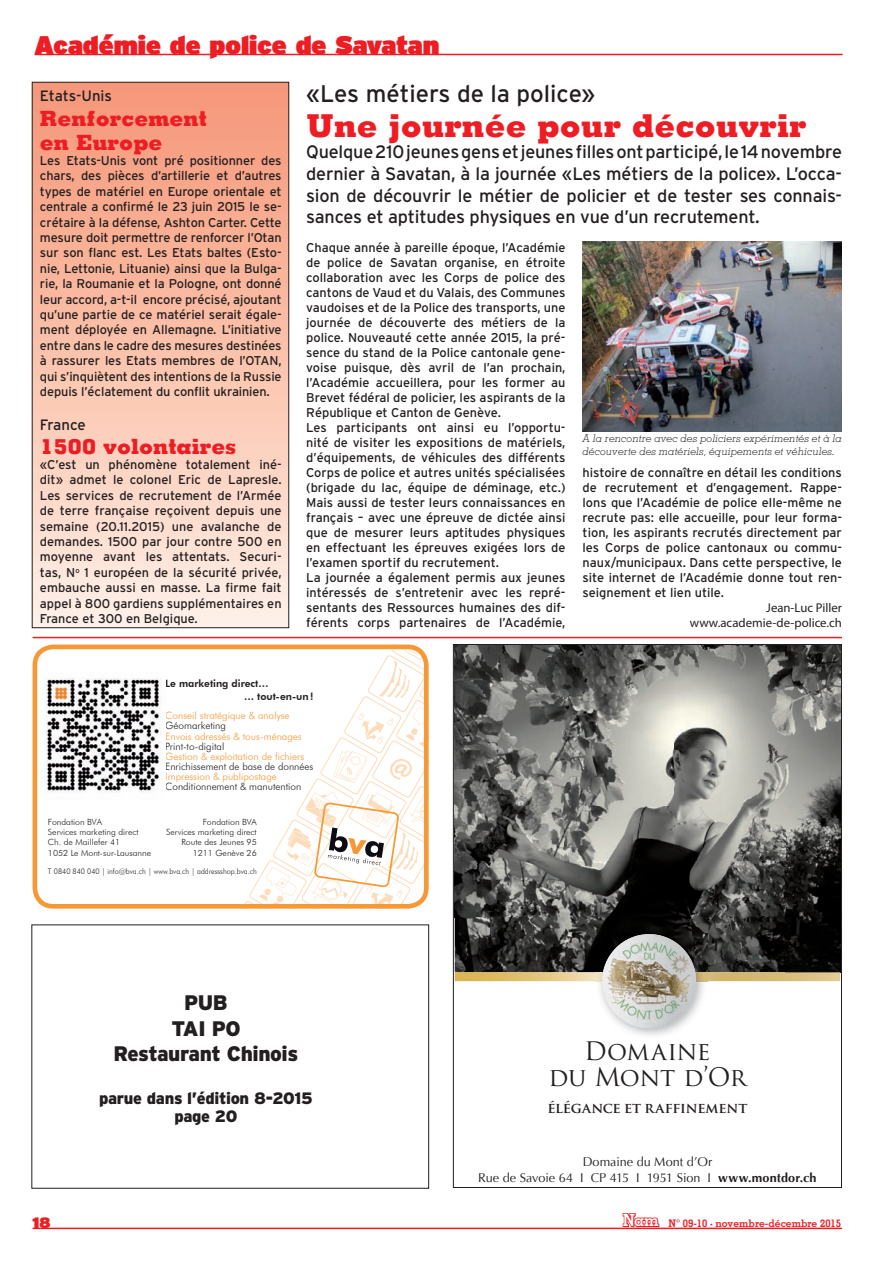
<style>
.page{position:relative;width:893px;height:1263px;background:#fff}
.page>*{position:absolute;margin:0;border:0;box-sizing:border-box;transform-origin:0 0}
.t1{font:800 31.5px "Memphis";color:#ee1d23}
.t2{font:900 25.5px "Interstate";color:#ee1d23}
.t3{font:24.9px/26.7px "Trajan Pro";letter-spacing:-.015em;color:#231f20;text-align:center}
.t4{font:24px "Interstate";color:#231f20}
.t5{font:800 21px/24.2px "Memphis";color:#ee1d23}
.t6{font:900 21px/25.2px "Interstate";letter-spacing:-.02em;color:#231f20;text-align:center}
.t7{font:18px/21.6px "Interstate";letter-spacing:-.01em;color:#231f20;text-align:justify}
.t8{font:900 16.5px/18px "Interstate";letter-spacing:-.02em;color:#231f20;text-align:center}
.t9{font:15px "Interstate";letter-spacing:-.005em;color:#231f20}
.t10{font:900 15px "Interstate";color:#ee1d23}
.t11{font:700 14.25px "Trajan Pro";letter-spacing:-.015em;color:#231f20}
.t12{font:12.75px/15px "Interstate";color:#231f20;text-align:justify}
.t13{font:12.75px/15px "Myriad Pro";color:#231f20;text-align:right}
.t14{font:12.6px/15.1px "Optima";letter-spacing:-.005em;color:#231f20;text-align:center}
.t15{font:italic 300 10.5px/12.6px "Memphis";color:#231f20}
.t16{font:700 10.5px "Memphis";color:#ee1d23}
.t17{font:300 10.05px "Futura BT";color:#f79836}
.t18{font:300 10.05px "Futura BT";color:#231f20}
.t19{font:800 10.05px/12.1px "Futura BT";color:#231f20}
.t20{font:300 8.55px/10.2px "Futura BT";color:#231f20}
.t21{font:300 7.8px "Futura BT";color:#231f20;scale:.93 1}
.s1{font-weight:700}
.s2{font-size:16.95px;color:#fff}
.s3{font-size:16.5px;color:#fff}
</style>
<div class="page">
<hr style="left:33px;top:1227px;width:809px;height:2px;background:#ee1d23">
<svg style="left:622px;top:1213px;width:38px;height:15px"></svg>
<hr style="left:35px;top:54px;width:808px;height:1px;background:#ee1d23">
<hr style="left:33px;top:637px;width:809px;height:1px;background:#ee1d23">
<svg style="left:455px;top:646px;width:385px;height:390px;background:#7e7d79"></svg>
<img style="left:46px;top:678px;width:116px;height:115px">
<div style="left:33px;top:645px;width:396px;height:264px;border:5px solid #f79836;border-radius:19px"></div>
<svg style="left:226px;top:645px;width:203px;height:264px"></svg>
<div style="left:32px;top:82px;width:257px;height:546px;background:linear-gradient(to bottom,#f69676,#fef0e6)"></div>
<div style="left:32px;top:82px;width:257px;height:546px;border:1px solid #231f20"></div>
<img style="left:583px;top:241px;width:259px;height:191px">
<h2 class="t2" style="left:35px;top:29px;width:406px">Académie de police de Savatan</h2>
<p class="t9" style="left:40px;top:88px;width:74px">Etats-Unis</p>
<h3 class="t5" style="left:40px;top:105px;width:168px">Renforcement en Europe</h3>
<p class="t12" style="left:40px;top:153px;width:243px;line-height:15.5px">Les Etats-Unis vont pré positionner des chars, des pièces d’artillerie et d’autres types de matériel en Europe orientale et centrale a confirmé le 23 juin 2015 le se&shy;crétaire à la défense, Ashton Carter. Cette mesure doit permettre de renforcer l’Otan sur son flanc est. Les Etats baltes (Esto&shy;nie, Lettonie, Lituanie) ainsi que la Bulga&shy;rie, la Roumanie et la Pologne, ont donné leur accord, a-t-il encore précisé, ajoutant qu’une partie de ce matériel serait égale&shy;ment déployée en Allemagne. L’initiative entre dans le cadre des mesures destinées à rassurer les Etats membres de l’OTAN, qui s’inquiètent des intentions de la Russie depuis l’éclatement du conflit ukrainien.</p>
<p class="t9" style="left:40px;top:416px;width:47px">France</p>
<h3 class="t5" style="left:40px;top:433px;width:198px">1500 volontaires</h3>
<p class="t12" style="left:40px;top:457px;width:243px;line-height:15.5px">«C’est un phénomène totalement iné&shy;dit» admet le colonel Eric de Lapresle.<br>Les services de recrutement de l’Armée de terre française reçoivent depuis une semaine (20.11.2015) une avalanche de demandes. 1500 par jour contre 500 en moyenne avant les attentats. Securi&shy;tas, N<sup>o</sup> 1 européen de la sécurité privée, embauche aussi en masse. La firme fait appel à 800 gardiens supplémentaires en France et 300 en Belgique.</p>
<h3 class="t4" style="left:306px;top:80px;width:291px">«Les métiers de la police»</h3>
<h1 class="t1" style="left:306px;top:105px;width:502px">Une journée pour découvrir</h1>
<p class="t7" style="left:306px;top:141px;width:537px">Quelque 210 jeunes gens et jeunes filles ont participé, le 14 novembre dernier à Savatan, à la journée «Les métiers de la police». L’occa&shy;sion de découvrir le métier de policier et de tester ses connais&shy;sances et aptitudes physiques en vue d’un recrutement.</p>
<p class="t12" style="left:306px;top:240px;width:261px;text-align:left">Chaque année à pareille époque, l’Académie de police de Savatan organise, en étroite collaboration avec les Corps de police des cantons de Vaud et du Valais, des Communes vaudoises et de la Police des transports, une journée de découverte des métiers de la police. Nouveauté cette année 2015, la pré&shy;sence du stand de la Police cantonale gene&shy;voise puisque, dès avril de l’an prochain, l’Académie accueillera, pour les former au Brevet fédéral de policier, les aspirants de la République et Canton de Genève.<br>Les participants ont ainsi eu l’opportu&shy;nité de visiter les expositions de matériels, d’équipements, de véhicules des différents Corps de police et autres unités spécialisées (brigade du lac, équipe de déminage, etc.)<br>Mais aussi de tester leurs connaissances en français – avec une épreuve de dictée ainsi que de mesurer leurs aptitudes physiques en effectuant les épreuves exigées lors de l’examen sportif du recrutement.<br>La journée a également permis aux jeunes intéressés de s’entretenir avec les repré&shy;sentants des Ressources humaines des dif&shy;férents corps partenaires de l’Académie,</p>
<p class="t15" style="left:582px;top:432px;width:261px">A la rencontre avec des policiers expérimentés et à la découverte des matériels, équipements et véhicules.</p>
<p class="t12" style="left:583px;top:465px;width:261px">histoire de connaître en détail les conditions de recrutement et d’engagement. Rappe&shy;lons que l’Académie de police elle-même ne recrute pas: elle accueille, pour leur forma&shy;tion, les aspirants recrutés directement par les Corps de police cantonaux ou commu&shy;naux/municipaux. Dans cette perspective, le site internet de l’Académie donne tout ren&shy;seignement et lien utile.</p>
<p class="t13" style="left:690px;top:600px;width:154px">Jean-Luc Piller www.academie-de-police.ch</p>
<p class="t19" style="left:244px;top:678px;width:71px;text-indent:-79px">Le marketing direct…<br>… tout-en-un !</p>
<p class="t17" style="left:165px;top:710px;width:126px">Conseil stratégique &amp; analyse</p>
<p class="t18" style="left:165px;top:720px;width:62px">Géomarketing</p>
<p class="t17" style="left:165px;top:730px;width:138px">Envois adressés &amp; tous-ménages</p>
<p class="t18" style="left:165px;top:740px;width:61px">Print-to-digital</p>
<p class="t17" style="left:165px;top:750px;width:140px">Gestion &amp; exploitation de fichiers</p>
<p class="t18" style="left:165px;top:760px;width:149px">Enrichissement de base de données</p>
<p class="t17" style="left:165px;top:770px;width:113px">Impression &amp; publipostage</p>
<p class="t18" style="left:165px;top:780px;width:137px">Conditionnement &amp; manutention</p>
<p class="t20" style="left:48px;top:817px;width:105px">Fondation BVA<br>Services marketing direct<br>Ch. de Maillefer 41<br>1052 Le Mont-sur-Lausanne</p>
<p class="t20" style="left:166px;top:817px;width:92px;text-align:right">Fondation BVA<br>Services marketing direct<br>Route des Jeunes 95<br>1211 Genève 26</p>
<p class="t21" style="left:48px;top:866px;width:226px">T 0840 840 040 | info@bva.ch | www.bva.ch | addressshop.bva.ch</p>
<h3 class="t6" style="left:114px;top:990px;width:186px">PUB<br>TAI PO<br>Restaurant Chinois</h3>
<p class="t8" style="left:99px;top:1089px;width:215px">parue dans l’édition 8-2015 page 20</p>
<h3 class="t3" style="left:548px;top:1037px;width:200px">Domaine<br>du Mont d’Or</h3>
<p class="t11" style="left:548px;top:1099px;width:201px">ÉLÉGANCE ET RAFFINEMENT</p>
<p class="t14" style="left:478px;top:1155px;width:340px">Domaine du Mont d’Or<br>Rue de Savoie 64 I CP 415 I 1951 Sion I <span class="s1">www.montdor.ch</span></p>
<p class="t10" style="left:33px;top:1213px;width:19px">18</p>
<p class="t16" style="left:623px;top:1216px;width:220px"><span class="s2">N</span><span class="s3">am</span> N° 09-10 · novembre-décembre 2015</p>
</div>
